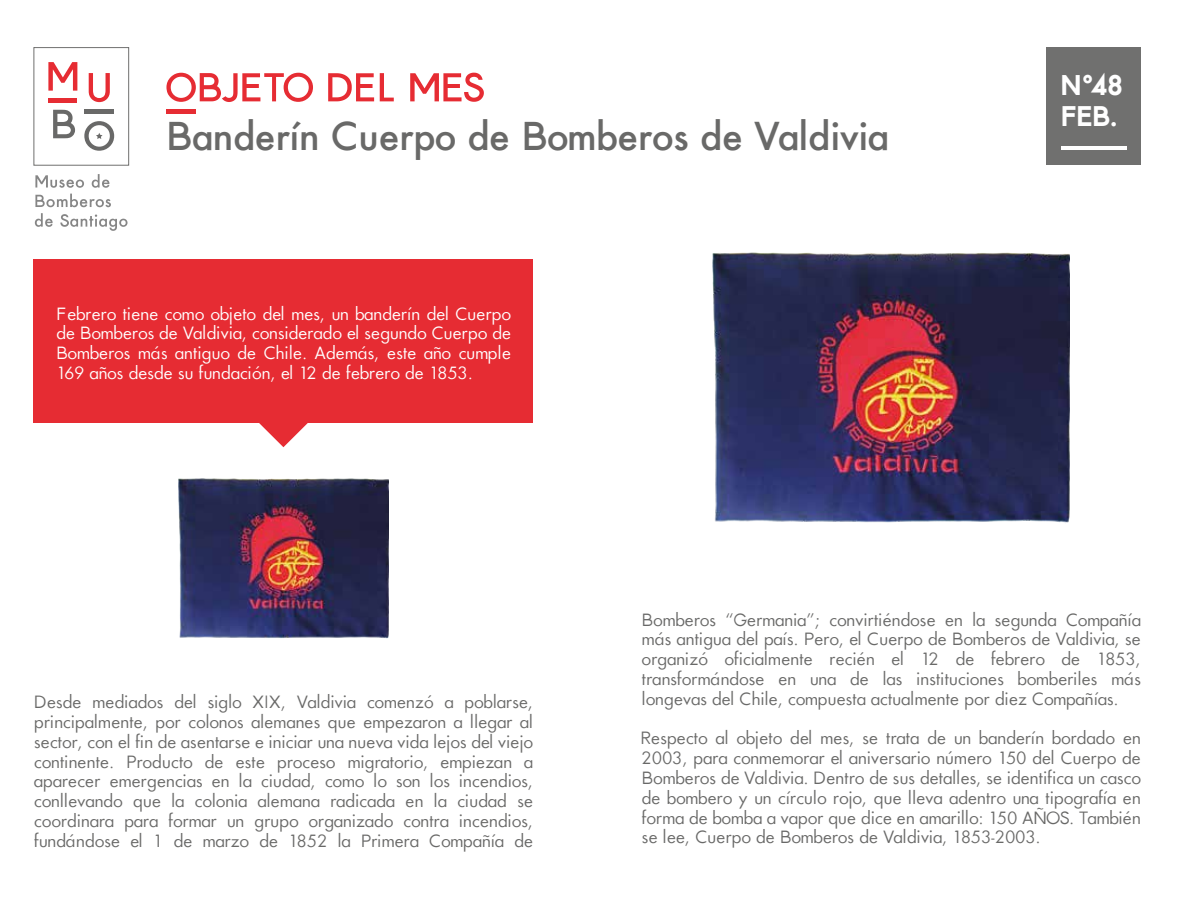
<style>
.page{position:relative;width:1188px;height:918px;background:#fff}
.page>*{position:absolute;margin:0;border:0;box-sizing:border-box;transform-origin:0 0}
.t1{font:37.5px "MUBO";color:#696968}
.t2{font:700 26.55px/31.8px "MUBO";color:#fff}
.t3{font:100 16.5px/19.8px "MUBO";color:#696968;text-align:justify}
.t4{font:100 16.5px/19.8px "MUBO";color:#fff;text-align:justify}
</style>
<div class="page">
<div style="left:34px;top:259px;width:499px;height:164px;background:#e62c33"></div>
<svg style="left:259px;top:423px;width:49px;height:24px"></svg>
<svg style="left:53px;top:110px;width:22px;height:28px"></svg>
<hr style="left:84px;top:110px;width:30px;height:4px;background:#696968">
<svg style="left:84px;top:121px;width:30px;height:30px"></svg>
<hr style="left:48px;top:98px;width:29px;height:4px;background:#e62c33">
<svg style="left:89px;top:73px;width:21px;height:29px"></svg>
<svg style="left:48px;top:62px;width:29px;height:29px"></svg>
<svg style="left:35px;top:175px;width:49px;height:13px"></svg>
<svg style="left:92px;top:174px;width:17px;height:14px"></svg>
<svg style="left:35px;top:194px;width:76px;height:13px"></svg>
<svg style="left:35px;top:213px;width:18px;height:14px"></svg>
<svg style="left:60px;top:214px;width:68px;height:17px"></svg>
<svg style="left:166px;top:73px;width:147px;height:29px"></svg>
<svg style="left:328px;top:73px;width:46px;height:28px"></svg>
<svg style="left:380px;top:73px;width:14px;height:28px"></svg>
<svg style="left:410px;top:73px;width:74px;height:29px"></svg>
<hr style="left:166px;top:110px;width:30px;height:4px;background:#e62c33">
<div style="left:1046px;top:48px;width:95px;height:117px;background:#70706f"></div>
<hr style="left:1061px;top:146px;width:65px;height:4px;background:#fff">
<img style="left:179px;top:479px;width:209px;height:159px">
<img style="left:713px;top:252px;width:357px;height:271px">
<h1 class="t1" style="left:166px;top:111px;width:724px">Banderín Cuerpo de Bomberos de Valdivia</h1>
<p class="t4" style="left:56px;top:303px;width:456px">Febrero tiene como objeto del mes, un banderín del Cuerpo de Bomberos de Valdivia, considerado el segundo Cuerpo de Bomberos más antiguo de Chile. Además, este año cumple 169 años desde su fundación, el 12 de febrero de 1853.</p>
<h2 class="t2" style="left:1061px;top:69px;width:64px">N°48<br>FEB.</h2>
<p class="t3" style="left:34px;top:692px;width:501px">Desde mediados del siglo XIX, Valdivia comenzó a poblarse, principalmente, por colonos alemanes que empezaron a llegar al sector, con el fin de asentarse e iniciar una nueva vida lejos del viejo continente. Producto de este proceso migratorio, empiezan a aparecer emergencias en la ciudad, como lo son los incendios, conllevando que la colonia alemana radicada en la ciudad se coordinara para formar un grupo organizado contra incendios, fundándose el 1 de marzo de 1852 la Primera Compañía de</p>
<p class="t3" style="left:642px;top:609px;width:501px">Bomberos “Germania”; convirtiéndose en la segunda Compañía más antigua del país. Pero, el Cuerpo de Bomberos de Valdivia, se organizó oficialmente recién el 12 de febrero de 1853, transformándose en una de las instituciones bomberiles más longevas del Chile, compuesta actualmente por diez Compañías.</p>
<p class="t3" style="left:642px;top:728px;width:501px">Respecto al objeto del mes, se trata de un banderín bordado en 2003, para conmemorar el aniversario número 150 del Cuerpo de Bomberos de Valdivia. Dentro de sus detalles, se identifica un casco de bombero y un círculo rojo, que lleva adentro una tipografía en forma de bomba a vapor que dice en amarillo: 150 AÑOS. También se lee, Cuerpo de Bomberos de Valdivia, 1853-2003.</p>
</div>
